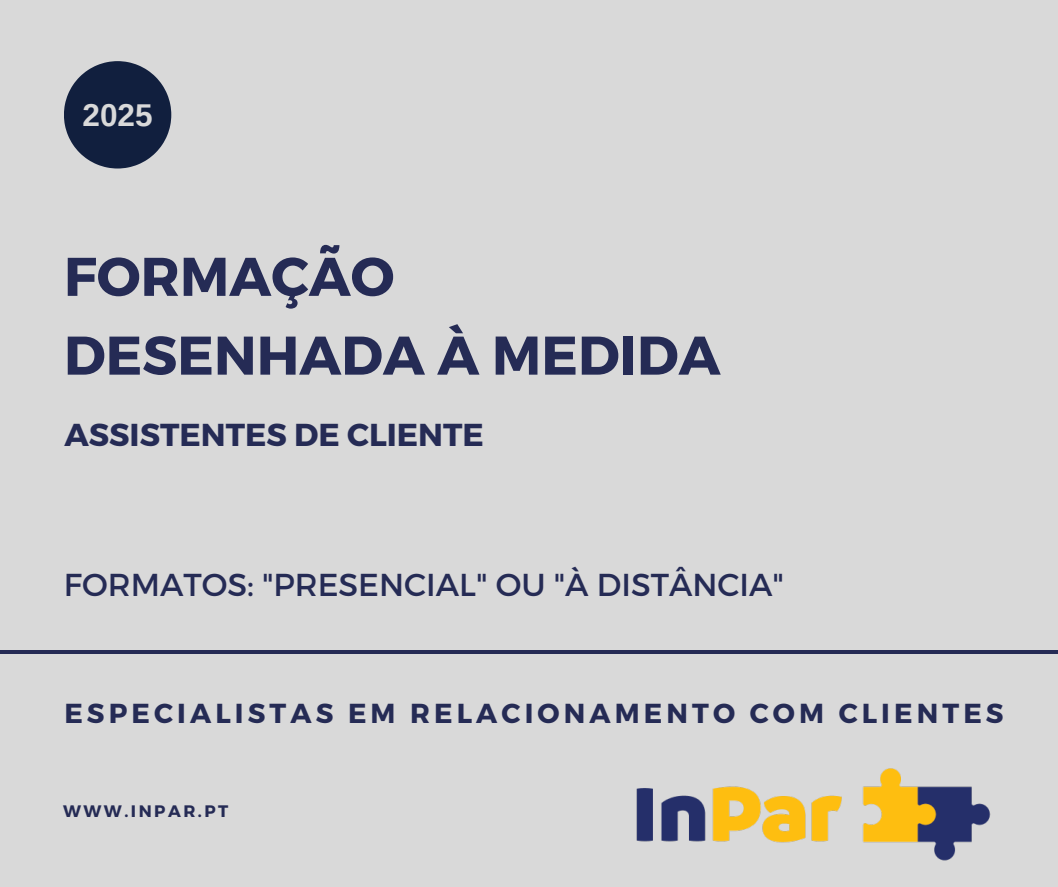
<style>
.page{position:relative;width:1058px;height:887px;background:#fff}
.page>*{position:absolute;margin:0;border:0;box-sizing:border-box;transform-origin:0 0}
.t1{font:700 54.3px/78.8px "Montserrat";color:#252b55}
.t2{font:31.65px "Montserrat";color:#252b55}
.t3{font:700 31.65px "Montserrat";color:#252b55}
.t4{font:700 31.5px "Arimo";color:#d9d9d9}
.t5{font:700 27.45px "Montserrat";letter-spacing:.15em;color:#252b55}
.t6{font:700 16.65px "Montserrat";letter-spacing:.15em;color:#252b55}
</style>
<div class="page">
<div style="left:0;top:0;width:1058px;height:886px;background:#d9d9d9"></div>
<hr style="left:0;top:650px;width:1058px;height:3px;background:#252b55">
<img style="left:636px;top:768px;width:355px;height:93px">
<svg style="left:64px;top:61px;width:107px;height:107px"></svg>
<p class="t4" style="left:83px;top:97px;width:72px">2025</p>
<h1 class="t1" style="left:64px;top:234px;width:658px">FORMAÇÃO<br>DESENHADA À MEDIDA</h1>
<p class="t3" style="left:64px;top:414px;width:421px">ASSISTENTES DE CLIENTE</p>
<p class="t2" style="left:64px;top:564px;width:721px">FORMATOS: "PRESENCIAL" OU "À DISTÂNCIA"</p>
<p class="t5" style="left:64px;top:695px;width:940px">ESPECIALISTAS EM RELACIONAMENTO COM CLIENTES</p>
<p class="t6" style="left:63px;top:800px;width:167px">WWW.INPAR.PT</p>
</div>
